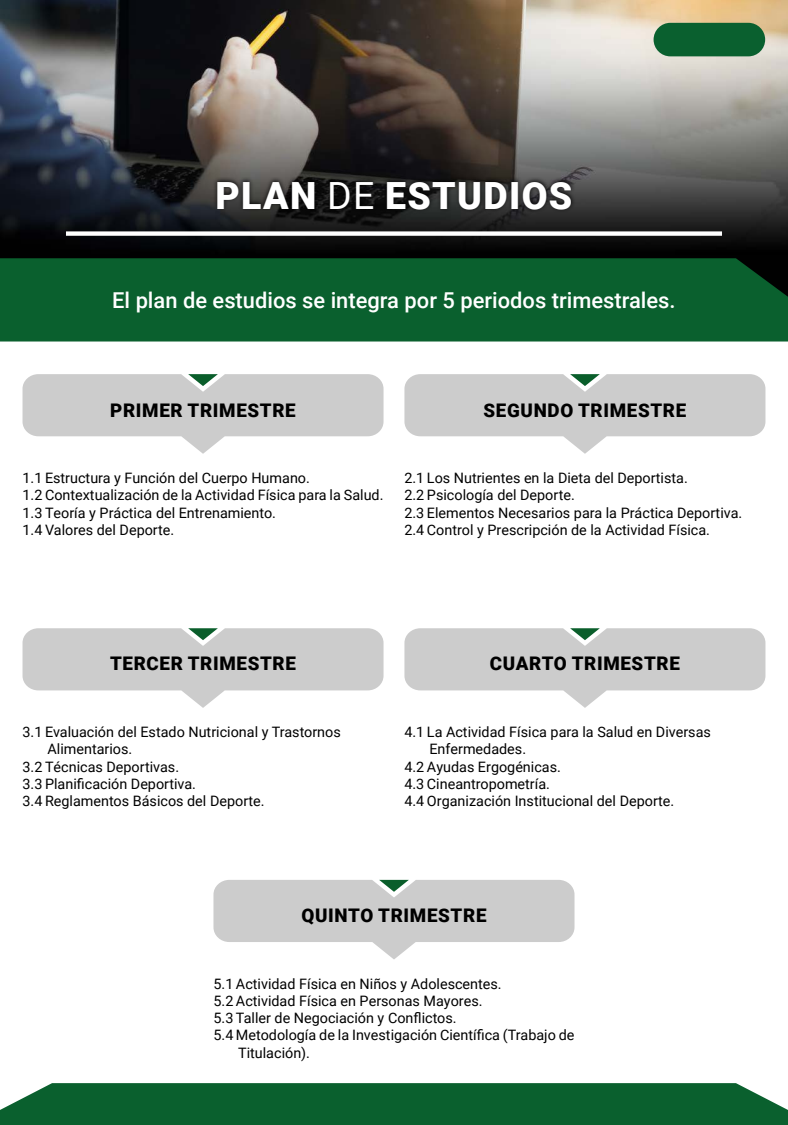
<style>
.page{position:relative;width:788px;height:1125px;background:#fff}
.page>*{position:absolute;margin:0;border:0;box-sizing:border-box;transform-origin:0 0}
.t1{font:900 37.5px "Roboto";letter-spacing:.035em;color:#fff}
.t2{font:500 21.88px "Roboto";color:#fff}
.t3{font:900 18.75px "Roboto";letter-spacing:.035em;color:#000}
.t4{font:14.38px/17.2px "Roboto";color:#000}
.s1{font-weight:400}
</style>
<div class="page">
<img style="left:0;top:0;width:787px;height:258px">
<div style="left:0;top:258px;width:788px;height:84px;background:#0a602e"></div>
<div style="left:0;top:1083px;width:788px;height:42px;background:#0a602e"></div>
<div style="left:213px;top:177px;width:362px;height:36px;background:#000;opacity:.86"></div>
<div style="left:66px;top:231px;width:656px;height:5px;background:#fff"></div>
<svg style="left:23px;top:374px;width:360px;height:80px"></svg>
<svg style="left:23px;top:628px;width:360px;height:80px"></svg>
<svg style="left:213px;top:880px;width:361px;height:79px"></svg>
<svg style="left:404px;top:374px;width:361px;height:80px"></svg>
<svg style="left:404px;top:628px;width:361px;height:80px"></svg>
<div style="left:653px;top:23px;width:112px;height:33px;background:#0a602f;border-radius:17px"></div>
<h1 class="t1" style="left:215px;top:169px;width:358px">PLAN <span class="s1">DE</span> ESTUDIOS</h1>
<h2 class="t2" style="left:112px;top:285px;width:565px">El plan de estudios se integra por 5 periodos trimestrales.</h2>
<h3 class="t3" style="left:110px;top:397px;width:187px">PRIMER TRIMESTRE</h3>
<p class="t4" style="left:22px;top:469px;width:362px">1.1 Estructura y Función del Cuerpo Humano.<br>1.2 Contextualización de la Actividad Física para la Salud.<br>1.3 Teoría y Práctica del Entrenamiento.<br>1.4 Valores del Deporte.</p>
<h3 class="t3" style="left:483px;top:397px;width:204px">SEGUNDO TRIMESTRE</h3>
<p class="t4" style="left:404px;top:469px;width:339px">2.1 Los Nutrientes en la Dieta del Deportista.<br>2.2 Psicología del Deporte.<br>2.3 Elementos Necesarios para la Práctica Deportiva.<br>2.4 Control y Prescripción de la Actividad Física.</p>
<h3 class="t3" style="left:110px;top:650px;width:187px">TERCER TRIMESTRE</h3>
<p class="t4" style="left:22px;top:723px;width:320px">3.1 Evaluación del Estado Nutricional y Trastornos</p>
<p class="t4" style="left:47px;top:740px;width:86px">Alimentarios.</p>
<p class="t4" style="left:22px;top:757px;width:158px">3.2 Técnicas Deportivas.</p>
<p class="t4" style="left:22px;top:775px;width:175px">3.3 Planificación Deportiva.</p>
<p class="t4" style="left:22px;top:792px;width:243px">3.4 Reglamentos Básicos del Deporte.</p>
<h3 class="t3" style="left:490px;top:650px;width:191px">CUARTO TRIMESTRE</h3>
<p class="t4" style="left:404px;top:723px;width:308px">4.1 La Actividad Física para la Salud en Diversas</p>
<p class="t4" style="left:429px;top:740px;width:98px">Enfermedades.</p>
<p class="t4" style="left:404px;top:757px;width:158px">4.2 Ayudas Ergogénicas.</p>
<p class="t4" style="left:404px;top:775px;width:147px">4.3 Cineantropometría.</p>
<p class="t4" style="left:404px;top:792px;width:271px">4.4 Organización Institucional del Deporte.</p>
<h3 class="t3" style="left:301px;top:902px;width:186px">QUINTO TRIMESTRE</h3>
<p class="t4" style="left:213px;top:974px;width:290px">5.1 Actividad Física en Niños y Adolescentes.</p>
<p class="t4" style="left:213px;top:992px;width:270px">5.2 Actividad Física en Personas Mayores.</p>
<p class="t4" style="left:213px;top:1009px;width:245px">5.3 Taller de Negociación y Conflictos.</p>
<p class="t4" style="left:213px;top:1026px;width:362px">5.4 Metodología de la Investigación Científica (Trabajo de</p>
<p class="t4" style="left:238px;top:1043px;width:73px">Titulación).</p>
</div>
